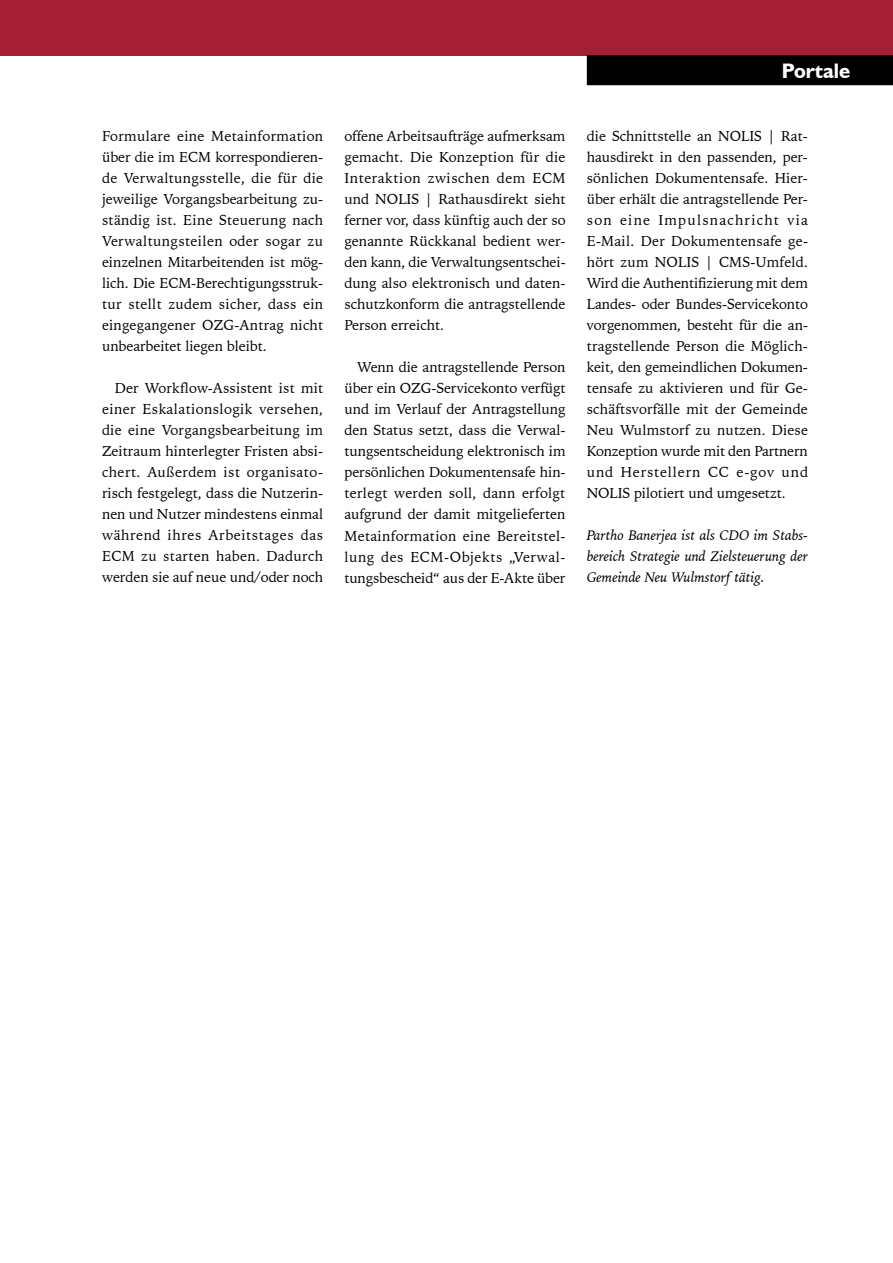
<style>
.page{position:relative;width:893px;height:1263px;background:#fff}
.page>*{position:absolute;margin:0;border:0;box-sizing:border-box;transform-origin:0 0}
.t1{font:700 21px "Humanist 521 BT";color:#fff}
.t2{font:14.25px/21px "Iowan Old Style BT";color:#000;text-align:justify}
.t3{font:italic 14.25px/21px "Iowan Old Style BT";letter-spacing:-.005em;color:#000;text-align:justify}
</style>
<div class="page">
<div style="left:0;top:0;width:893px;height:55px;background:#a51f34"></div>
<div style="left:587px;top:55px;width:306px;height:30px;background:#000"></div>
<p class="t2" style="left:102px;top:126px;width:223px">Formulare eine Metainformation über die im ECM korrespondieren&shy;de Verwaltungsstelle, die für die jeweilige Vorgangsbearbeitung zu&shy;ständig ist. Eine Steuerung nach Verwaltungsteilen oder sogar zu einzelnen Mitarbeitenden ist mög&shy;lich. Die ECM-Berechtigungsstruk&shy;tur stellt zudem sicher, dass ein eingegangener OZG-Antrag nicht unbearbeitet liegen bleibt.</p>
<p class="t2" style="left:102px;top:378px;width:223px;text-indent:13px">Der Workflow-Assistent ist mit einer Eskalationslogik versehen, die eine Vorgangsbearbeitung im Zeitraum hinterlegter Fristen absi&shy;chert. Außerdem ist organisato&shy;risch festgelegt, dass die Nutzerin&shy;nen und Nutzer mindestens einmal während ihres Arbeitstages das ECM zu starten haben. Dadurch werden sie auf neue und/oder noch</p>
<p class="t2" style="left:344px;top:126px;width:223px">offene Arbeitsaufträge aufmerksam gemacht. Die Konzeption für die Interaktion zwischen dem ECM und NOLIS | Rathausdirekt sieht ferner vor, dass künftig auch der so genannte Rückkanal bedient wer&shy;den kann, die Verwaltungsentschei&shy;dung also elektronisch und daten&shy;schutzkonform die antragstellende Person erreicht.</p>
<p class="t2" style="left:344px;top:357px;width:223px;text-indent:13px">Wenn die antragstellende Person über ein OZG-Servicekonto verfügt und im Verlauf der Antragstellung den Status setzt, dass die Verwal&shy;tungsentscheidung elektronisch im persönlichen Dokumentensafe hin&shy;terlegt werden soll, dann erfolgt aufgrund der damit mitgelieferten Metainformation eine Bereitstel&shy;lung des ECM-Objekts „Verwal&shy;tungsbescheid“ aus der E-Akte über</p>
<h1 class="t1" style="left:782px;top:58px;width:70px">Portale</h1>
<p class="t2" style="left:587px;top:126px;width:223px">die Schnittstelle an NOLIS | Rat&shy;hausdirekt in den passenden, per&shy;sönlichen Dokumentensafe. Hier&shy;über erhält die antragstellende Per&shy;son eine Impulsnachricht via E-Mail. Der Dokumentensafe ge&shy;hört zum NOLIS | CMS-Umfeld.<br>Wird die Authentifizierung mit dem Landes- oder Bundes-Servicekonto vorgenommen, besteht für die an&shy;tragstellende Person die Möglich&shy;keit, den gemeindlichen Dokumen&shy;tensafe zu aktivieren und für Ge&shy;schäftsvorfälle mit der Gemeinde Neu Wulmstorf zu nutzen. Diese Konzeption wurde mit den Partnern und Herstellern CC e-gov und NOLIS pilotiert und umgesetzt.</p>
<p class="t3" style="left:587px;top:525px;width:223px">Partho Banerjea ist als CDO im Stabs&shy;bereich Strategie und Zielsteuerung der Gemeinde Neu Wulmstorf tätig.</p>
</div>
